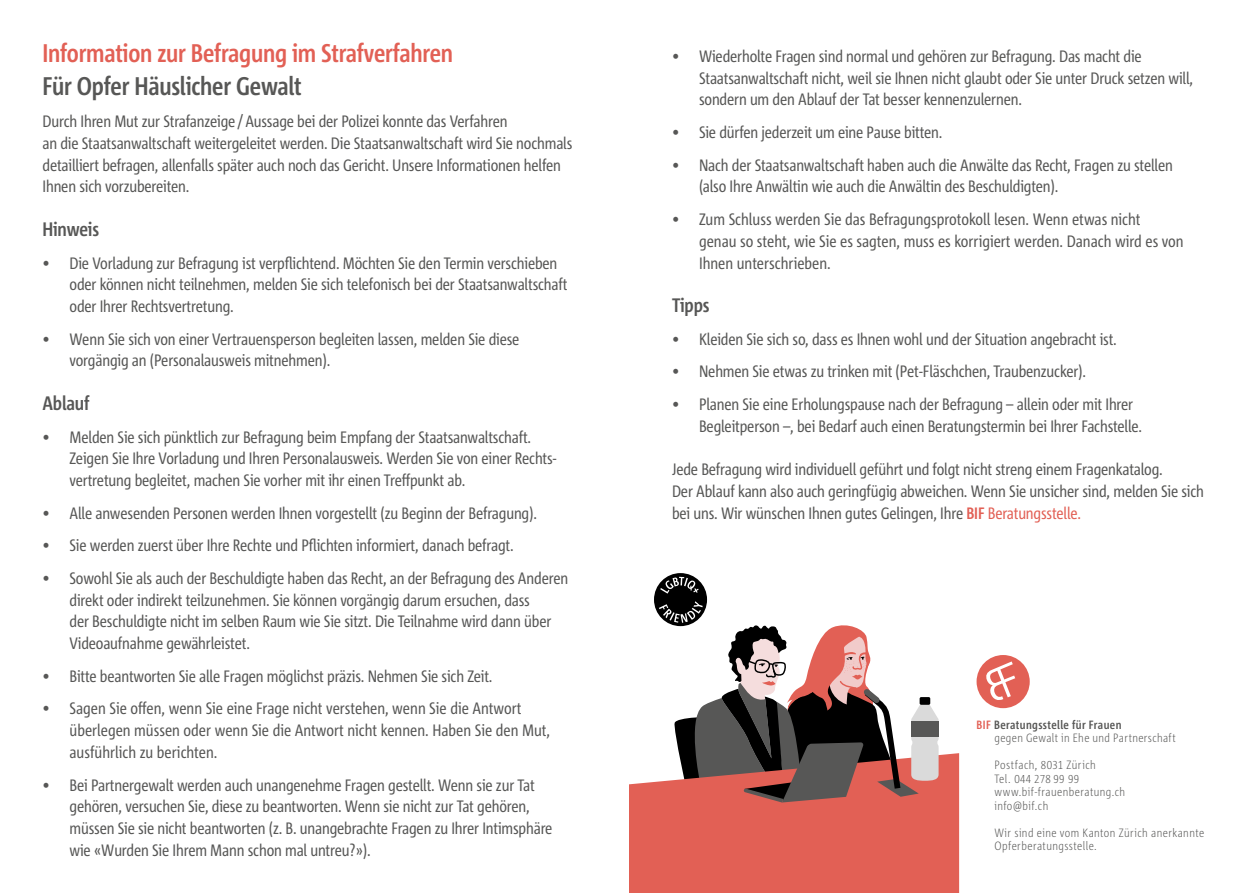
<style>
.page{position:relative;width:1259px;height:893px;background:#fff}
.page>*{position:absolute;margin:0;border:0;box-sizing:border-box;transform-origin:0 0}
.t1{font:700 25.5px "Corpid Cd C1";letter-spacing:-.01em;color:#e26055}
.t2{font:700 25.5px "Corpid Cd C1";letter-spacing:-.01em;color:#575756}
.t3{font:700 19.5px "Corpid Cd C1";letter-spacing:-.01em;color:#575756}
.t4{font:16.5px/21.8px "Corpid Cd C1";letter-spacing:-.01em;color:#575756}
.t5{font:300 12px/13.5px "Corpid Cd C1";letter-spacing:.035em;color:#575756}
.t6{font:700 12px "Corpid Cd C1";letter-spacing:.03em;color:#575756}
.s1{font-weight:700;color:#e26055}
.s2{color:#e26055}
</style>
<div class="page">
<div style="left:654px;top:573px;width:53px;height:53px;background:#000;border-radius:50%"></div>
<svg style="left:660px;top:577px;width:38px;height:17px"></svg>
<div style="left:629px;top:753px;width:330px;height:140px;background:#e26055"></div>
<svg style="left:659px;top:601px;width:279px;height:201px"></svg>
<div style="left:976px;top:655px;width:53px;height:53px;background:#e26055;border-radius:50%"></div>
<svg style="left:985px;top:661px;width:30px;height:39px"></svg>
<p class="t1" style="left:43px;top:37px;width:412px">Information zur Befragung im Strafverfahren</p>
<p class="t2" style="left:43px;top:70px;width:261px">Für Opfer Häuslicher Gewalt</p>
<p class="t4" style="left:43px;top:110px;width:531px">Durch Ihren Mut zur Strafanzeige / Aussage bei der Polizei konnte das Verfahren<br>an die Staatsanwaltschaft weitergeleitet werden. Die Staatsanwaltschaft wird Sie nochmals detailliert befragen, allenfalls später auch noch das Gericht. Unsere Informationen helfen Ihnen sich vorzubereiten.</p>
<p class="t3" style="left:43px;top:217px;width:58px">Hinweis</p>
<p class="t4" style="left:70px;top:251px;width:499px;text-indent:-27px">• Die Vorladung zur Befragung ist verpflichtend. Möchten Sie den Termin verschieben oder können nicht teilnehmen, melden Sie sich telefonisch bei der Staatsanwaltschaft oder Ihrer Rechtsvertretung.</p>
<p class="t4" style="left:70px;top:328px;width:451px;text-indent:-27px">• Wenn Sie sich von einer Vertrauensperson begleiten lassen, melden Sie diese vorgängig an (Personalausweis mitnehmen).</p>
<p class="t3" style="left:43px;top:391px;width:48px">Ablauf</p>
<p class="t4" style="left:70px;top:425px;width:488px;text-indent:-27px">• Melden Sie sich pünktlich zur Befragung beim Empfang der Staatsanwaltschaft.<br>Zeigen Sie Ihre Vorladung und Ihren Personalausweis. Werden Sie von einer Rechts&shy;vertretung begleitet, machen Sie vorher mit ihr einen Treffpunkt ab.</p>
<p class="t4" style="left:43px;top:502px;width:496px">• Alle anwesenden Personen werden Ihnen vorgestellt (zu Beginn der Befragung).</p>
<p class="t4" style="left:43px;top:534px;width:473px">• Sie werden zuerst über Ihre Rechte und Pflichten informiert, danach befragt.</p>
<p class="t4" style="left:70px;top:567px;width:500px;text-indent:-27px">• Sowohl Sie als auch der Beschuldigte haben das Recht, an der Befragung des Anderen direkt oder indirekt teilzunehmen. Sie können vorgängig darum ersuchen, dass<br>der Beschuldigte nicht im selben Raum wie Sie sitzt. Die Teilnahme wird dann über Videoaufnahme gewährleistet.</p>
<p class="t4" style="left:43px;top:665px;width:451px">• Bitte beantworten Sie alle Fragen möglichst präzis. Nehmen Sie sich Zeit.</p>
<p class="t4" style="left:70px;top:697px;width:482px;text-indent:-27px">• Sagen Sie offen, wenn Sie eine Frage nicht verstehen, wenn Sie die Antwort überlegen müssen oder wenn Sie die Antwort nicht kennen. Haben Sie den Mut, ausführlich zu berichten.</p>
<p class="t4" style="left:70px;top:773px;width:484px;text-indent:-27px">• Bei Partnergewalt werden auch unangenehme Fragen gestellt. Wenn sie zur Tat gehören, versuchen Sie, diese zu beantworten. Wenn sie nicht zur Tat gehören, müssen Sie sie nicht beantworten (z. B. unangebrachte Fragen zu Ihrer Intimsphäre wie «Wurden Sie Ihrem Mann schon mal untreu?»).</p>
<p class="t4" style="left:699px;top:45px;width:495px;text-indent:-27px">• Wiederholte Fragen sind normal und gehören zur Befragung. Das macht die<br>Staatsanwaltschaft nicht, weil sie Ihnen nicht glaubt oder Sie unter Druck setzen will, sondern um den Ablauf der Tat besser kennenzulernen.</p>
<p class="t4" style="left:672px;top:121px;width:272px">• Sie dürfen jederzeit um eine Pause bitten.</p>
<p class="t4" style="left:699px;top:154px;width:475px;text-indent:-27px">• Nach der Staatsanwaltschaft haben auch die Anwälte das Recht, Fragen zu stellen (also Ihre Anwältin wie auch die Anwältin des Beschuldigten).</p>
<p class="t4" style="left:699px;top:208px;width:486px;text-indent:-27px">• Zum Schluss werden Sie das Befragungsprotokoll lesen. Wenn etwas nicht<br>genau so steht, wie Sie es sagten, muss es korrigiert werden. Danach wird es von<br>Ihnen unterschrieben.</p>
<p class="t3" style="left:672px;top:293px;width:39px">Tipps</p>
<p class="t4" style="left:672px;top:328px;width:446px">• Kleiden Sie sich so, dass es Ihnen wohl und der Situation angebracht ist.</p>
<p class="t4" style="left:672px;top:360px;width:416px">• Nehmen Sie etwas zu trinken mit (Pet-Fläschchen, Traubenzucker).</p>
<p class="t4" style="left:699px;top:393px;width:445px;text-indent:-27px">• Planen Sie eine Erholungspause nach der Befragung – allein oder mit Ihrer<br>Begleitperson –, bei Bedarf auch einen Beratungstermin bei Ihrer Fachstelle.</p>
<p class="t4" style="left:672px;top:458px;width:492px">Jede Befragung wird individuell geführt und folgt nicht streng einem Fragenkatalog.</p>
<p class="t4" style="left:672px;top:480px;width:533px">Der Ablauf kann also auch geringfügig abweichen. Wenn Sie unsicher sind, melden Sie sich bei uns. Wir wünschen Ihnen gutes Gelingen, Ihre <span class="s1">BIF</span> <span class="s2">Beratungsstelle.</span></p>
<p class="t6" style="left:976px;top:717px;width:146px"><span class="s2">BIF</span> Beratungsstelle für Frauen</p>
<p class="t5" style="left:994px;top:731px;width:183px">gegen Gewalt in Ehe und Partnerschaft</p>
<p class="t5" style="left:994px;top:758px;width:103px">Postfach, 8031 Zürich</p>
<p class="t5" style="left:994px;top:772px;width:132px">Tel. 044 278 99 99 www.bif-frauenberatung.ch info@bif.ch</p>
<p class="t5" style="left:994px;top:826px;width:211px">Wir sind eine vom Kanton Zürich anerkannte<br>Opferberatungsstelle.</p>
</div>
